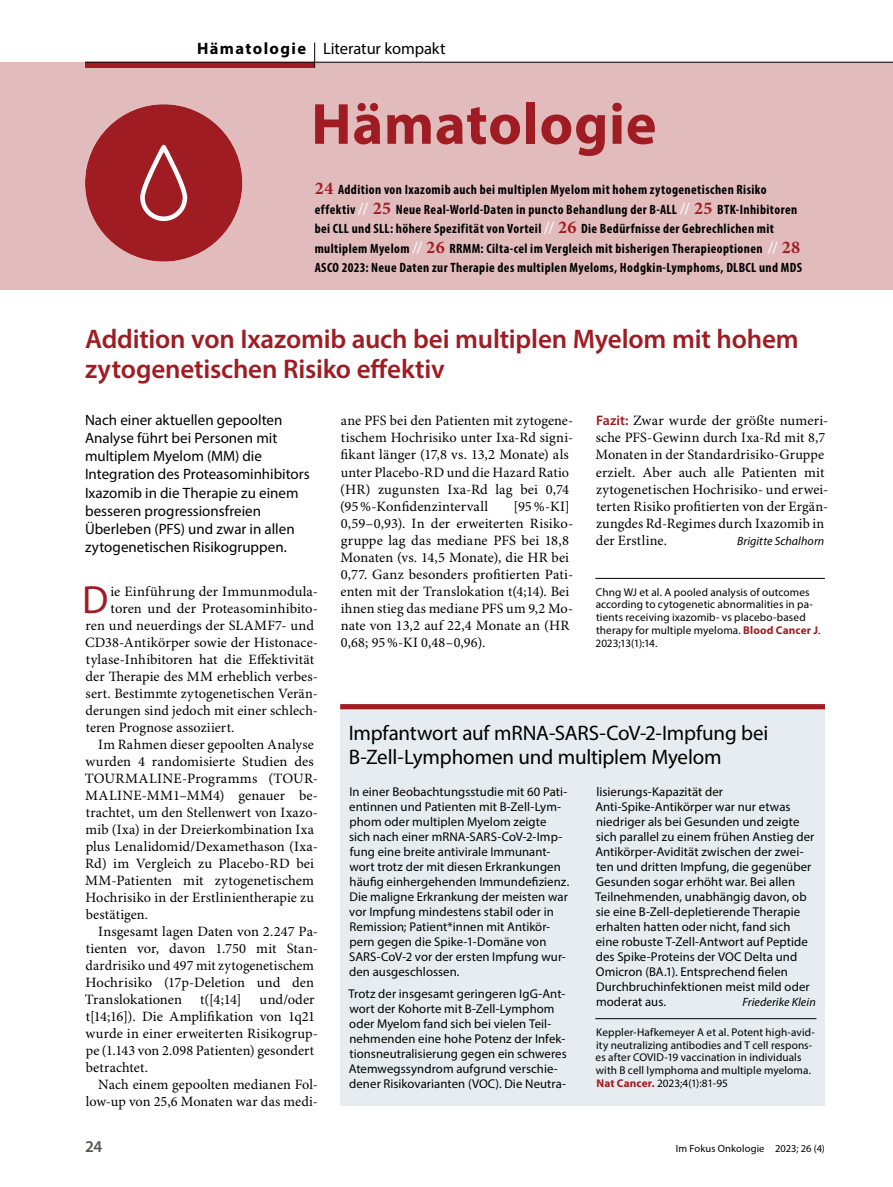
<style>
.page{position:relative;width:893px;height:1187px;background:#fff}
.page>*{position:absolute;margin:0;border:0;box-sizing:border-box;transform-origin:0 0}
.t1{font:700 58.5px "Myriad Pro";letter-spacing:.01em;color:#9f1c22}
.Para_Initial_2{font:39.45px "Myriad Pro";color:#9f1c22}
.Title_2{font:600 27px/30px "Myriad Pro";letter-spacing:-.005em;color:#9f1c22}
.Box_Heading_1{font:21px/24px "Myriad Pro";letter-spacing:-.01em;color:#000}
.t2{font:16.5px "Myriad Pro";letter-spacing:-.005em;color:#000}
.t3{font:600 16.5px "Myriad Pro";color:#56554f}
.Trailer_2{font:15px/18px "Myriad Pro";color:#000}
.Para_Indent{font:14.25px/17px "Minion Pro";letter-spacing:.005em;color:#000}
.Para_Initial_2-2{font:14.25px "Minion Pro";letter-spacing:.005em;color:#000}
.Para_Dateline_Sectio{font:14.25px/17px "Minion Pro";letter-spacing:.005em;color:#000}
.Rubrikenkopf_Text{font:700 condensed 13.5px/19.5px "Myriad Pro";letter-spacing:.03em;color:#000}
.Para_Box{font:12.75px/15px "Myriad Pro";letter-spacing:.01em;color:#000}
.Para_Dateline_Sectio-2{font:italic 12px "Myriad Pro";letter-spacing:.005em;color:#000}
.Para_Box-2{font:italic 12px "Myriad Pro";letter-spacing:.005em;color:#000}
.Source_x{font:11.25px/12.8px "Myriad Pro";letter-spacing:.01em;color:#000}
.t4{font:10.5px "Myriad Pro";letter-spacing:.01em;color:#000}
.s1{font-weight:700}
.s2{font-family:"Minion Pro";font-stretch:normal;font-size:18px;color:#9f1c22}
.s3{font-weight:400;font-stretch:semi-condensed;font-size:16.5px;color:#fff}
.s4{font-family:"Myriad Pro";font-weight:600;font-size:13.8px;color:#9f1c22}
.s5{font-weight:700;color:#9f1c22}
</style>
<div class="page">
<div style="left:0;top:62px;width:893px;height:227px;background:#e2bbbd"></div>
<div style="left:85px;top:104px;width:157px;height:157px;background:#9f1c22;border-radius:50%"></div>
<svg style="left:140px;top:145px;width:47px;height:76px"></svg>
<div style="left:340px;top:708px;width:485px;height:398px;background:#e6ecf0"></div>
<div style="left:340px;top:704px;width:485px;height:5px;background:#9f1c22"></div>
<hr style="left:595px;top:1018px;width:221px;height:1px;background:#000">
<hr style="left:595px;top:578px;width:230px;height:1px;background:#000">
<div style="left:85px;top:62px;width:230px;height:5px;background:#9f1c22"></div>
<hr style="left:85px;top:62px;width:230px;height:1px;background:#000">
<hr style="left:315px;top:62px;width:578px;height:1px;background:#000">
<svg style="left:314px;top:43px;width:1px;height:24px"></svg>
<p class="t2" style="left:197px;top:38px;width:250px"><span class="s1">Hämatologie</span> Literatur kompakt</p>
<h1 class="t1" style="left:311px;top:86px;width:347px">Hämatologie</h1>
<p class="Rubrikenkopf_Text" style="left:315px;top:180px;width:489px"><span class="s2">24</span> Addition von Ixazomib auch bei multiplen Myelom mit hohem zytogenetischen Risiko effektiv <span class="s3">//</span> <span class="s2">25</span> Neue Real-World-Daten in puncto Behandlung der B-ALL <span class="s3">//</span> <span class="s2">25</span> BTK-Inhibitoren bei CLL und SLL: höhere Spezifität von Vorteil <span class="s3">//</span> <span class="s2">26</span> Die Bedürfnisse der Gebrechlichen mit multiplem Myelom <span class="s3">//</span> <span class="s2">26</span> RRMM: Cilta-cel im Vergleich mit bisherigen Therapieoptionen <span class="s3">//</span> <span class="s2">28<br></span>ASCO 2023: Neue Daten zur Therapie des multiplen Myeloms, Hodgkin-Lymphoms, DLBCL und MDS</p>
<p class="Title_2" style="left:85px;top:323px;width:715px">Addition von Ixazomib auch bei multiplen Myelom mit hohem zytogenetischen Risiko effektiv</p>
<p class="Trailer_2" style="left:85px;top:411px;width:226px">Nach einer aktuellen gepoolten<br>Analyse führt bei Personen mit multiplem Myelom (MM) die<br>Integration des Proteasominhibitors<br>Ixazomib in die Therapie zu einem besseren progressionsfreien<br>Überleben (PFS) und zwar in allen zytogenetischen Risikogruppen.</p>
<p class="Para_Initial_2" style="left:82px;top:575px;width:28px">D</p>
<p class="Para_Initial_2-2" style="left:110px;top:582px;width:209px">ie Einführung der Immunmodula-</p>
<p class="Para_Indent" style="left:340px;top:413px;width:235px">ane PFS bei den Patienten mit zytogene&shy;tischem Hochrisiko unter Ixa-Rd signi&shy;fikant länger (17,8 vs. 13,2 Monate) als unter Placebo-RD und die Hazard Ratio (HR) zugunsten Ixa-Rd lag bei 0,74 (95%-Konfidenzintervall</p>
<p class="Para_Dateline_Sectio" style="left:595px;top:413px;width:234px"><span class="s4">Fazit:</span> Zwar wurde der größte numeri&shy;sche PFS-Gewinn durch Ixa-Rd mit 8,7<br>Monaten in der Standardrisiko-Gruppe erzielt. Aber auch alle Patienten mit zytogenetischen Hochrisiko- und erwei&shy;terten Risiko profitierten von der Ergän&shy;zungdes Rd-Regimes durch Ixazomib in der Erstline.</p>
<p class="Para_Indent" style="left:340px;top:498px;width:234px;text-indent:173px">[95%-KI] 0,59–0,93). In der erweiterten Risiko&shy;gruppe lag das mediane PFS bei 18,8<br>Monaten (vs. 14,5 Monate), die HR bei 0,77. Ganz besonders profitierten Pati&shy;enten mit der Translokation t(4;14). Bei ihnen stieg das mediane PFS um 9,2 Mo&shy;nate von 13,2 auf 22,4 Monate an (HR 0,68; 95%-KI 0,48–0,96).</p>
<p class="Para_Dateline_Sectio-2" style="left:737px;top:533px;width:89px">Brigitte Schalhorn</p>
<p class="Source_x" style="left:596px;top:585px;width:226px">Chng WJ et al. A pooled analysis of outcomes according to cytogenetic abnormalities in pa&shy;tients receiving ixazomib- vs placebo-based therapy for multiple myeloma. <span class="s5">Blood Cancer J</span>.<br>2023;13(1):14.</p>
<p class="Para_Initial_2-2" style="left:111px;top:599px;width:209px">toren und der Proteasominhibito-</p>
<p class="Para_Initial_2-2" style="left:86px;top:616px;width:230px">ren und neuerdings der SLAMF7- und</p>
<p class="Para_Initial_2-2" style="left:85px;top:633px;width:234px">CD38-Antikörper sowie der Histonace-</p>
<p class="Para_Initial_2-2" style="left:86px;top:650px;width:230px">tylase-Inhibitoren hat die Effektivität</p>
<p class="Para_Initial_2-2" style="left:85px;top:667px;width:234px">der Therapie des MM erheblich verbes-</p>
<p class="Para_Initial_2-2" style="left:86px;top:684px;width:234px">sert. Bestimmte zytogenetischen Verän-</p>
<p class="Para_Initial_2-2" style="left:85px;top:701px;width:234px">derungen sind jedoch mit einer schlech-</p>
<p class="Para_Initial_2-2" style="left:86px;top:718px;width:150px">teren Prognose assoziiert.</p>
<p class="Para_Indent" style="left:85px;top:736px;width:235px;text-indent:13px">Im Rahmen dieser gepoolten Analyse wurden 4 randomisierte Studien des TOURMALINE-Programms (TOUR-MALINE-MM1–MM4) genauer be&shy;trachtet, um den Stellenwert von Ixazo&shy;mib (Ixa) in der Dreierkombination Ixa plus Lenalidomid/Dexamethason (Ixa-Rd) im Vergleich zu Placebo-RD bei MM-Patienten mit zytogenetischem Hochrisiko in der Erstlinientherapie zu bestätigen.</p>
<p class="Para_Indent" style="left:85px;top:923px;width:235px;text-indent:13px">Insgesamt lagen Daten von 2.247 Pa&shy;tienten vor, davon 1.750 mit Stan&shy;dardrisiko und 497 mit zytogenetischem<br>Hochrisiko (17p-Deletion und den<br>Translokationen</p>
<p class="Box_Heading_1" style="left:349px;top:720px;width:421px">Impfantwort auf mRNA-SARS-CoV-2-Impfung bei<br>B-Zell-Lymphomen und multiplem Myelom</p>
<p class="Para_Box" style="left:349px;top:784px;width:222px">In einer Beobachtungsstudie mit 60 Pati&shy;entinnen und Patienten mit B-Zell-Lym&shy;phom oder multiplen Myelom zeigte sich nach einer mRNA-SARS-CoV-2-Imp&shy;fung eine breite antivirale Immunant&shy;wort trotz der mit diesen Erkrankungen häufig einhergehenden Immundefizienz.<br>Die maligne Erkrankung der meisten war vor Impfung mindestens stabil oder in Remission; Patient*innen mit Antikör&shy;pern gegen die Spike-1-Domäne von SARS-CoV-2 vor der ersten Impfung wur&shy;den ausgeschlossen.</p>
<p class="Para_Box" style="left:349px;top:985px;width:220px">Trotz der insgesamt geringeren IgG-Ant&shy;wort der Kohorte mit B-Zell-Lymphom oder Myelom fand sich bei vielen Teil&shy;nehmenden eine hohe Potenz der Infek&shy;tionsneutralisierung gegen ein schweres Atemwegssyndrom aufgrund verschie&shy;dener Risikovarianten (VOC). Die Neutra-</p>
<p class="Para_Box" style="left:595px;top:784px;width:221px">lisierungs-Kapazität der Anti-Spike-Antikörper war nur etwas niedriger als bei Gesunden und zeigte sich parallel zu einem frühen Anstieg der Antikörper-Avidität zwischen der zwei&shy;ten und dritten Impfung, die gegenüber Gesunden sogar erhöht war. Bei allen Teilnehmenden, unabhängig davon, ob sie eine B-Zell-depletierende Therapie erhalten hatten oder nicht, fand sich eine robuste T-Zell-Antwort auf Peptide des Spike-Proteins der VOC Delta und Omicron (BA.1). Entsprechend fielen Durchbruchinfektionen meist mild oder moderat aus.</p>
<p class="Para_Indent" style="left:85px;top:991px;width:234px;text-indent:174px">und/oder t[14;16]). Die Amplifikation von 1q21 wurde in einer erweiterten Risikogrup&shy;pe (1.143 von 2.098 Patienten) gesondert betrachtet.</p>
<p class="Para_Indent" style="left:86px;top:1076px;width:234px;text-align:right">Nach einem gepoolten medianen Fol&shy;low-up von 25,6 Monaten war das medi-</p>
<p class="Para_Indent" style="left:200px;top:991px;width:43px">t([4;14]</p>
<p class="Para_Box-2" style="left:742px;top:994px;width:75px">Friederike Klein</p>
<p class="Source_x" style="left:596px;top:1025px;width:221px">Keppler-Hafkemeyer A et al. Potent high-avid&shy;ity neutralizing antibodies and T cell respons&shy;es after COVID-19 vaccination in individuals with B cell lymphoma and multiple myeloma.<br><span class="s5">Nat Cancer.</span> 2023;4(1):81-95</p>
<p class="t3" style="left:85px;top:1135px;width:19px">24</p>
<p class="t4" style="left:676px;top:1141px;width:151px">Im Fokus Onkologie 2023; 26 (4)</p>
</div>
